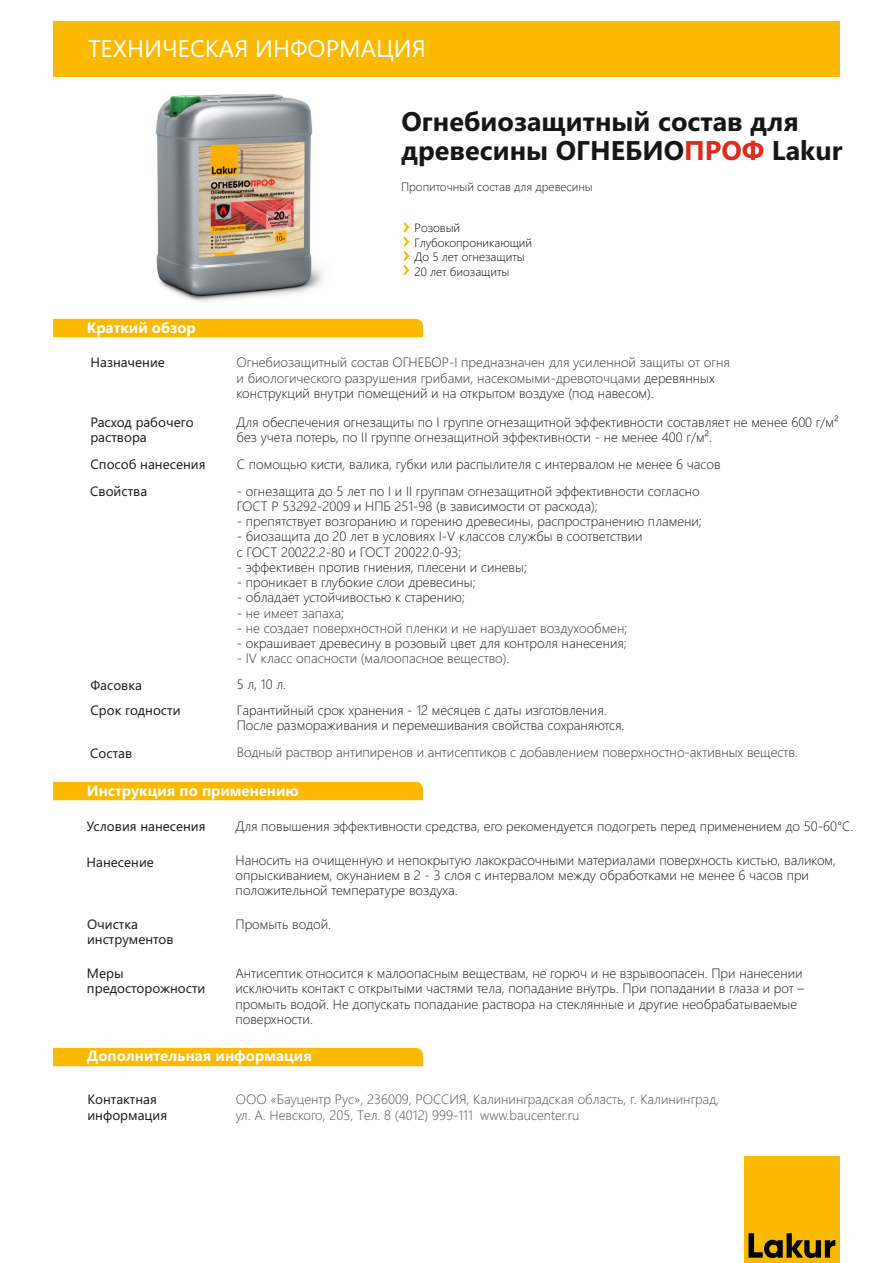
<style>
.page{position:relative;width:893px;height:1263px;background:#fff}
.page>*{position:absolute;margin:0;border:0;box-sizing:border-box;transform-origin:0 0}
.t1{font:700 27px/28.8px "Segoe UI";color:#151616}
.t2{font:24px "Segoe UI";color:#fff}
.t3{font:700 15px "Segoe UI";color:#fff}
.t4{font:300 13.5px/15.3px "Segoe UI";color:#151616}
.t5{font:300 13.5px/15.3px "Segoe UI";color:#333}
.t6{font:13.5px/15.3px "Segoe UI";color:#151616}
.t7{font:300 13.5px/16.2px "Segoe UI";color:#4e4e4d}
.t8{font:300 12px/14.7px "Segoe UI";color:#000}
.t9{font:300 12px "Segoe UI";color:#151616}
.s1{color:#dd2b1c}
.s2{color:#151616}
.s3{color:#333}
</style>
<div class="page">
<div style="left:53px;top:22px;width:787px;height:55px;background:#fbb900"></div>
<div style="left:53px;top:319px;width:370px;height:18px;background:#fbb900"></div>
<div style="left:53px;top:782px;width:370px;height:18px;background:#fbb900"></div>
<div style="left:744px;top:1156px;width:96px;height:107px;background:#fbb900"></div>
<svg style="left:748px;top:1233px;width:87px;height:25px"></svg>
<div style="left:53px;top:1048px;width:370px;height:18px;background:#fbb900"></div>
<svg style="left:403px;top:222px;width:6px;height:53px"></svg>
<img style="left:156px;top:94px;width:167px;height:208px">
<h2 class="t2" style="left:88px;top:39px;width:340px">ТЕХНИЧЕСКАЯ ИНФОРМАЦИЯ</h2>
<h1 class="t1" style="left:401px;top:110px;width:442px">Огнебиозащитный состав для древесины ОГНЕБИО<span class="s1">ПРОФ</span> Lakur</h1>
<p class="t9" style="left:401px;top:182px;width:193px">Пропиточный состав для древесины</p>
<p class="t3" style="left:87px;top:322px;width:111px">Краткий обзор</p>
<p class="t8" style="left:414px;top:221px;width:119px">Розовый<br>Глубокопроникающий<br>До 5 лет огнезащиты<br>20 лет биозащиты</p>
<p class="t6" style="left:91px;top:356px;width:76px">Назначение</p>
<p class="t5" style="left:237px;top:356px;width:495px">Огнебиозащитный состав ОГНЕБОР-I предназначен для усиленной защиты от огня и биологического разрушения грибами, насекомыми-древоточцами <span class="s2">деревянных конструкций внутри помещений и на открытом воздухе (под навесом).</span></p>
<p class="t6" style="left:91px;top:415px;width:105px">Расход рабочего раствора</p>
<p class="t4" style="left:237px;top:415px;width:603px">Для обеспечения огнезащиты по I группе огнезащитной эффективности составляет не менее 600 г/м² без учета потерь, по II группе огнезащитной эффективности - не менее 400 г/м².</p>
<p class="t6" style="left:91px;top:458px;width:116px">Способ нанесения</p>
<p class="t4" style="left:237px;top:458px;width:485px">С помощью кисти, валика, губки или распылителя с интервалом не менее 6 часов</p>
<p class="t6" style="left:90px;top:485px;width:59px">Свойства</p>
<p class="t4" style="left:237px;top:484px;width:464px">- огнезащита до 5 лет по I и II группам огнезащитной эффективности согласно<br>ГОСТ Р 53292-2009 и НПБ 251-98 (в зависимости от расхода);</p>
<p class="t4" style="left:237px;top:515px;width:467px">- препятствует возгоранию и горению древесины, распространению пламени;</p>
<p class="t4" style="left:237px;top:530px;width:407px">- биозащита до 20 лет в условиях I-V классов службы в соответствии с ГОСТ 20022.2-80 и ГОСТ 20022.0-93;</p>
<p class="t4" style="left:237px;top:561px;width:292px">- эффективен против гниения, плесени и синевы;</p>
<p class="t4" style="left:237px;top:576px;width:240px">- проникает в глубокие слои древесины;</p>
<p class="t4" style="left:237px;top:591px;width:230px">- обладает устойчивостью к старению;</p>
<p class="t5" style="left:237px;top:606px;width:109px"><span class="s2">-</span> не имеет запаха<span class="s2">;</span></p>
<p class="t5" style="left:237px;top:622px;width:392px"><span class="s2">-</span> не создает поверхностной пленки и не нарушает воздухообмен<span class="s2">;</span></p>
<p class="t4" style="left:237px;top:637px;width:392px">- окрашивает древесину в розовый цвет для контроля нанесения<span class="s3">;</span></p>
<p class="t5" style="left:237px;top:652px;width:274px">- IV класс опасности (малоопасное вещество).</p>
<p class="t6" style="left:91px;top:678px;width:53px">Фасовка</p>
<p class="t4" style="left:237px;top:678px;width:51px">5 л, 10 л.</p>
<p class="t6" style="left:91px;top:703px;width:91px">Срок годности</p>
<p class="t4" style="left:237px;top:703px;width:389px">Гарантийный срок хранения - 12 месяцев с даты изготовления.<br>После размораживания и перемешивания свойства сохраняются.</p>
<p class="t6" style="left:90px;top:746px;width:44px">Состав</p>
<p class="t5" style="left:237px;top:746px;width:563px">Водный раствор антипиренов и антисептиков с добавлением поверхностно-активных веществ.</p>
<p class="t3" style="left:87px;top:785px;width:213px">Инструкция по применению</p>
<p class="t6" style="left:87px;top:820px;width:120px">Условия нанесения</p>
<p class="t4" style="left:235px;top:820px;width:620px">Для повышения эффективности средства, его рекомендуется подогреть перед применением до 50-60°C.</p>
<p class="t6" style="left:87px;top:856px;width:69px">Нанесение</p>
<p class="t4" style="left:236px;top:854px;width:602px">Наносить на очищенную и непокрытую лакокрасочными материалами поверхность кистью, валиком, опрыскиванием, окунанием в 2 - 3 слоя с интервалом между обработками не менее 6 часов при положительной температуре воздуха.</p>
<p class="t6" style="left:87px;top:918px;width:88px">Очистка инструментов</p>
<p class="t4" style="left:236px;top:918px;width:97px">Промыть водой.</p>
<p class="t6" style="left:87px;top:967px;width:120px">Меры предосторожности</p>
<p class="t4" style="left:235px;top:967px;width:570px">Антисептик относится к малоопасным веществам, не горюч и не взрывоопасен. При нанесении исключить контакт с открытыми частями тела, попадание внутрь. При попадании в глаза и рот – промыть водой. Не допускать попадание раствора на стеклянные и другие необрабатываемые поверхности.</p>
<p class="t3" style="left:87px;top:1050px;width:227px">Дополнительная информация</p>
<p class="t6" style="left:87px;top:1093px;width:81px">Контактная информация</p>
<p class="t7" style="left:236px;top:1092px;width:485px">ООО «Бауцентр Рус», 236009, РОССИЯ, Калининградская область, г. Калининград, ул. А. Невского, 205, Тел. 8 (4012) 999-111 www.baucenter.ru</p>
</div>
